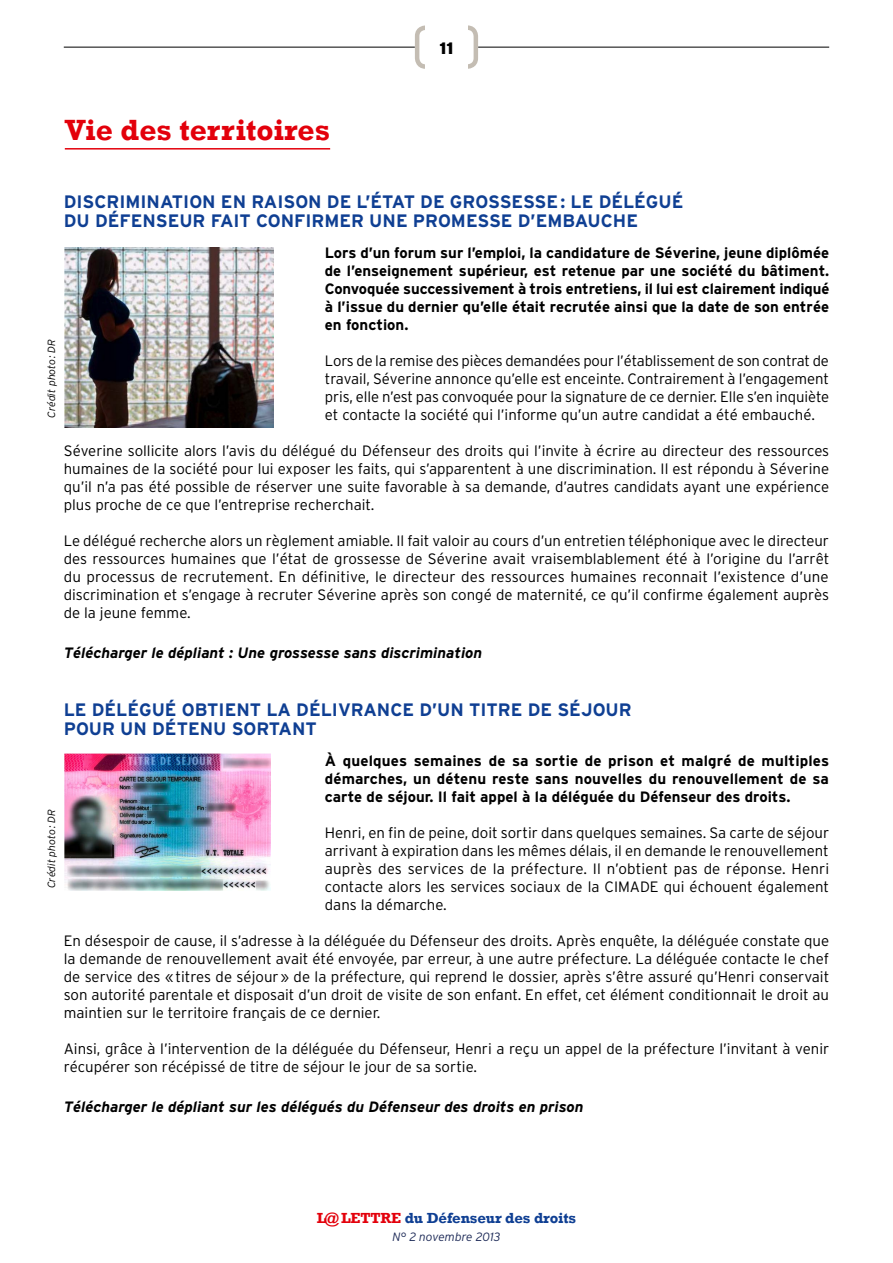
<style>
.page{position:relative;width:893px;height:1263px;background:#fff}
.page>*{position:absolute;margin:0;border:0;box-sizing:border-box;transform-origin:0 0}
.t1{font:700 30px "Rockwell";color:#e3000b}
.t2{font:700 18px "Interstate";color:#0f3f93}
.t3{font:900 16.5px "Interstate";color:#000}
.t4{font:300 15px/18px "Interstate";color:#000;text-align:justify}
.t5{font:700 15px/18px "Interstate";color:#000;text-align:justify}
.t6{font:italic 700 15px "Interstate";color:#000}
.t7{font:700 15px "Rockwell";letter-spacing:-.01em;color:#0f3f93}
.t8{font:italic 300 12px "Interstate";color:#1e2b58}
.t9{font:italic 300 10.5px "Interstate";color:#000}
.s1{color:#e3000b}
</style>
<div class="page">
<hr style="left:64px;top:47px;width:351px;height:1px;background:#000">
<hr style="left:478px;top:47px;width:351px;height:1px;background:#000">
<div style="left:415px;top:25px;width:63px;height:44px;border:4px solid #c4bdb3;border-radius:9px"></div>
<div style="left:425px;top:21px;width:43px;height:52px;background:#fff"></div>
<hr style="left:65px;top:148px;width:265px;height:2px;background:#e3000b">
<img style="left:65px;top:247px;width:209px;height:180px">
<img style="left:65px;top:754px;width:205px;height:137px">
<h1 class="t1" style="left:65px;top:112px;width:267px">Vie des territoires</h1>
<p class="t3" style="left:440px;top:38px;width:15px">11</p>
<p class="t2" style="left:64px;top:191px;width:560px">Discrimination en raison de l’état de grossesse: le délé</p>
<p class="t2" style="left:646px;top:191px;width:25px">gué</p>
<p class="t2" style="left:64px;top:210px;width:44px">du Déf</p>
<p class="t2" style="left:131px;top:210px;width:509px">enseur fait confirmer une promesse d’embauche</p>
<p class="t5" style="left:325px;top:244px;width:506px">Lors d’un forum sur l’emploi, la candidature de Séverine, jeune diplômée de l’enseignement supérieur, est retenue par une société du bâtiment.<br>Convoquée successivement à trois entretiens, il lui est clairement indiqué à l’issue du dernier qu’elle était recrutée ainsi que la date de son entrée en fonction.</p>
<p class="t4" style="left:325px;top:352px;width:506px">Lors de la remise des pièces demandées pour l’établissement de son contrat de travail, Séverine annonce qu’elle est enceinte. Contrairement à l’engagement pris, elle n’est pas convoquée pour la signature de ce dernier. Elle s’en inquiète et contacte la société qui l’informe qu’un autre candidat a été embauché.</p>
<p class="t4" style="left:64px;top:442px;width:767px">Séverine sollicite alors l’avis du délégué du Défenseur des droits qui l’invite à écrire au directeur des ressources humaines de la société pour lui exposer les faits, qui s’apparentent à une discrimination. Il est répondu à Séverine qu’il n’a pas été possible de réserver une suite favorable à sa demande, d’autres candidats ayant une expérience plus proche de ce que l’entreprise recherchait.</p>
<p class="t4" style="left:64px;top:532px;width:767px">Le délégué recherche alors un règlement amiable. Il fait valoir au cours d’un entretien téléphonique avec le directeur des ressources humaines que l’état de grossesse de Séverine avait vraisemblablement été à l’origine du l’arrêt du processus de recrutement. En définitive, le directeur des ressources humaines reconnait l’existence d’une discrimination et s’engage à recruter Séverine après son congé de maternité, ce qu’il confirme également auprès de la jeune femme.</p>
<p class="t6" style="left:64px;top:644px;width:420px">Télécharger le dépliant : Une grossesse sans discrimination</p>
<p class="t9" style="left:45px;top:418px;width:80px;rotate:-90deg">Crédit photo: DR</p>
<p class="t2" style="left:64px;top:698px;width:53px">Le délé</p>
<p class="t2" style="left:139px;top:698px;width:431px">gué obtient la délivrance d’u n titre de séj</p>
<p class="t2" style="left:593px;top:698px;width:41px">our</p>
<p class="t2" style="left:64px;top:718px;width:255px">pou r u n détenu sortant</p>
<p class="t5" style="left:325px;top:751px;width:506px">À quelques semaines de sa sortie de prison et malgré de multiples démarches, un détenu reste sans nouvelles du renouvellement de sa carte de séjour. I l fait appel à la déléguée du Défenseur des droits.</p>
<p class="t4" style="left:325px;top:823px;width:506px">Henri, en fin de peine, doit sortir dans quelques semaines. Sa carte de séjour arrivant à expiration dans les mêmes délais, il en demande le renouvellement auprès des services de la préfecture. Il n’obtient pas de réponse. Henri contacte alors les services sociaux de la CIMADE qui échouent également dans la démarche.</p>
<p class="t4" style="left:64px;top:931px;width:767px">En désespoir de cause, il s’adresse à la déléguée du Défenseur des droits. Après enquête, la déléguée constate que la demande de renouvellement avait été envoyée, par erreur, à une autre préfecture. La déléguée contacte le chef de service des «titres de séjour» de la préfecture, qui reprend le dossier, après s’être assuré qu’Henri conservait son autorité parentale et disposait d’un droit de visite de son enfant. En effet, cet élément conditionnait le droit au maintien sur le territoire français de ce dernier.</p>
<p class="t4" style="left:64px;top:1039px;width:767px">Ainsi, grâce à l’intervention de la déléguée du Défenseur, Henri a reçu un appel de la préfecture l’invitant à venir récupérer son récépissé de titre de séjour le jour de sa sortie.</p>
<p class="t6" style="left:64px;top:1098px;width:521px">Télécharger le dépliant sur les délégués du Défenseur des droits en prison</p>
<p class="t9" style="left:45px;top:888px;width:80px;rotate:-90deg">Crédit photo: DR</p>
<p class="t7" style="left:317px;top:1208px;width:261px"><span class="s1">L@ lettre</span> du Défenseur des droits</p>
<p class="t8" style="left:392px;top:1229px;width:110px">N° 2 novembre 2013</p>
</div>
